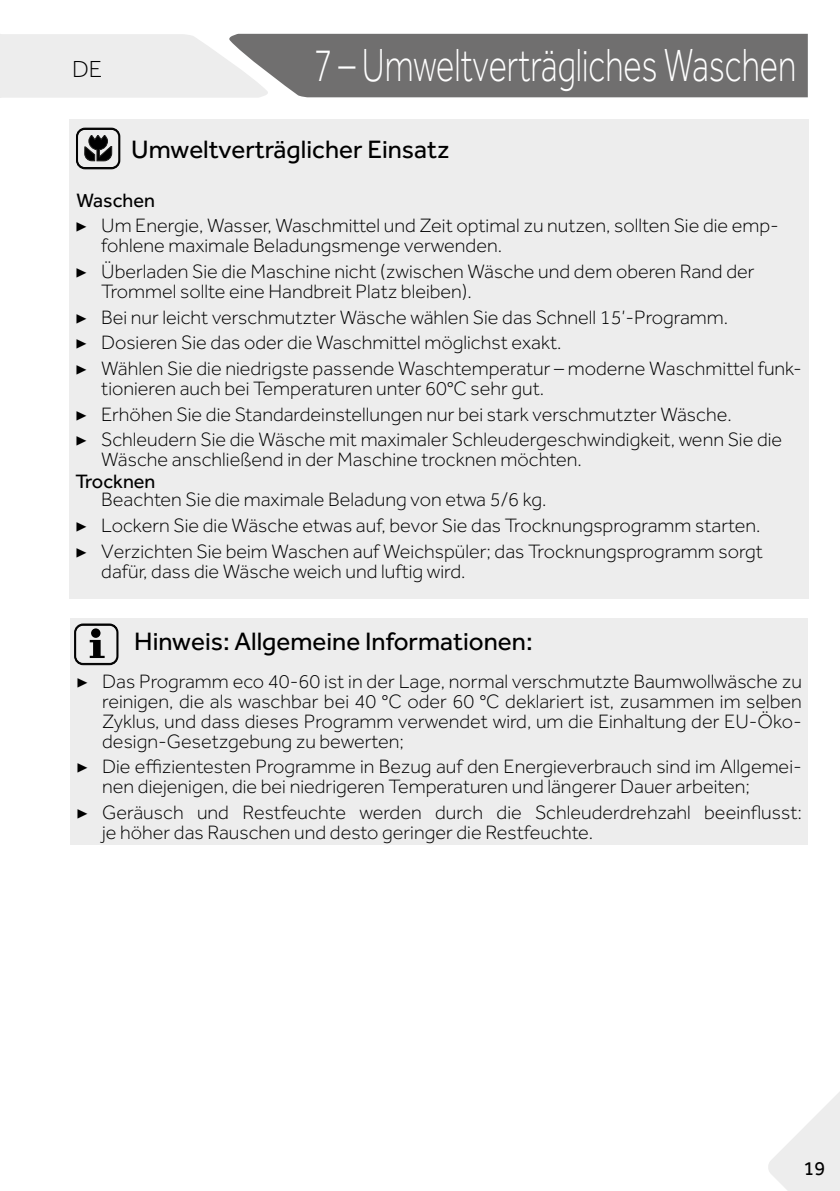
<style>
.page{position:relative;width:840px;height:1191px;background:#fff}
.page>*{position:absolute;margin:0;border:0;box-sizing:border-box;transform-origin:0 0}
.t1{font:300 48px "Effra";color:#fff;scale:.71 1}
.t2{font:26px "Effra";color:#000}
.t3{font:300 24px "Effra";color:#000}
.t4{font:300 20px/25.6px "Effra";color:#000}
.t5{font:20px "Effra";color:#000}
.s1{font-weight:400}
.s2{font-family:"Minion Pro";font-weight:400}
</style>
<div class="page">
<svg style="left:768px;top:1093px;width:71px;height:98px"></svg>
<svg style="left:0;top:34px;width:807px;height:64px;background:#d6d6d6"></svg>
<div style="left:302px;top:34px;width:493px;height:62px;background:#706f6f"></div>
<div style="left:69px;top:119px;width:739px;height:479px;background:#ededed"></div>
<svg style="left:76px;top:128px;width:44px;height:41px"></svg>
<div style="left:70px;top:618px;width:737px;height:227px;background:#ededed"></div>
<svg style="left:74px;top:624px;width:44px;height:41px"></svg>
<div style="left:91px;top:628px;width:9px;height:10px;background:#000;border-radius:50%"></div>
<p class="t3" style="left:72px;top:55px;width:32px">DE</p>
<h1 class="t1" style="left:313px;top:38px;width:680px">7 – Umweltverträgliches Waschen</h1>
<h2 class="t2" style="left:131px;top:134px;width:319px">Umweltverträglicher Einsatz</h2>
<p class="t4" style="left:75px;top:187px;width:705px"><span class="s1">Waschen<br></span><span class="s2">▶</span> Um Energie, Wasser, Waschmittel und Zeit optimal zu nutzen, sollten Sie die emp-</p>
<p class="t4" style="left:75px;top:233px;width:680px;text-indent:26px">fohlene maximale Beladungsmenge verwenden.<br><span class="s2">▶</span> Überladen Sie die Maschine nicht (zwischen Wäsche und dem oberen Rand der</p>
<p class="t4" style="left:75px;top:278px;width:727px;text-indent:26px">Trommel sollte eine Handbreit Platz bleiben).<br><span class="s2">▶</span> Bei nur leicht verschmutzter Wäsche wählen Sie das Schnell 15’-Programm.<br><span class="s2">▶</span> Dosieren Sie das oder die Waschmittel möglichst exakt.<br><span class="s2">▶</span> Wählen Sie die niedrigste passende Waschtemperatur – moderne Waschmittel funk-</p>
<p class="t4" style="left:75px;top:375px;width:708px;text-indent:26px">tionieren auch bei Temperaturen unter 60°C sehr gut.<br><span class="s2">▶</span> Erhöhen Sie die Standardeinstellungen nur bei stark verschmutzter Wäsche.<br><span class="s2">▶</span> Schleudern Sie die Wäsche mit maximaler Schleudergeschwindigkeit, wenn Sie die</p>
<p class="t4" style="left:101px;top:439px;width:482px;line-height:40px">Wäsche anschließend in der Maschine trocknen möchten.<br>Beachten Sie die maximale Beladung von etwa 5/6 kg.</p>
<p class="t4" style="left:75px;top:512px;width:689px"><span class="s2">▶</span> Lockern Sie die Wäsche etwas auf, bevor Sie das Trocknungsprogramm starten. <span class="s2">▶</span> Verzichten Sie beim Waschen auf Weichspüler; das Trocknungsprogramm sorgt</p>
<p class="t4" style="left:101px;top:558px;width:365px">dafür, dass die Wäsche weich und luftig wird.</p>
<p class="t5" style="left:75px;top:470px;width:81px">Trocknen</p>
<h2 class="t2" style="left:134px;top:626px;width:400px">Hinweis: Allgemeine Informationen:</h2>
<p class="t4" style="left:102px;top:671px;width:700px;line-height:20px;text-align:justify;text-indent:-26px"><span class="s2">▶</span> Das Programm eco 40-60 ist in der Lage, normal verschmutzte Baumwollwäsche zu reinigen, die als waschbar bei 40 °C oder 60 °C deklariert ist, zusammen im selben Zyklus, und dass dieses Programm verwendet wird, um die Einhaltung der EU-Öko&shy;design-Gesetzgebung zu bewerten;</p>
<p class="t4" style="left:102px;top:756px;width:700px;line-height:20px;text-indent:-26px"><span class="s2">▶</span> Die effizientesten Programme in Bezug auf den Energieverbrauch sind im Allgemei&shy;nen diejenigen, die bei niedrigeren Temperaturen und längerer Dauer arbeiten;</p>
<p class="t4" style="left:102px;top:802px;width:700px;line-height:20px;text-indent:-26px"><span class="s2">▶</span> Geräusch und Restfeuchte werden durch die Schleuderdrehzahl beeinflusst: je höher das Rauschen und desto geringer die Restfeuchte.</p>
<p class="t5" style="left:803px;top:1156px;width:23px">19</p>
</div>
